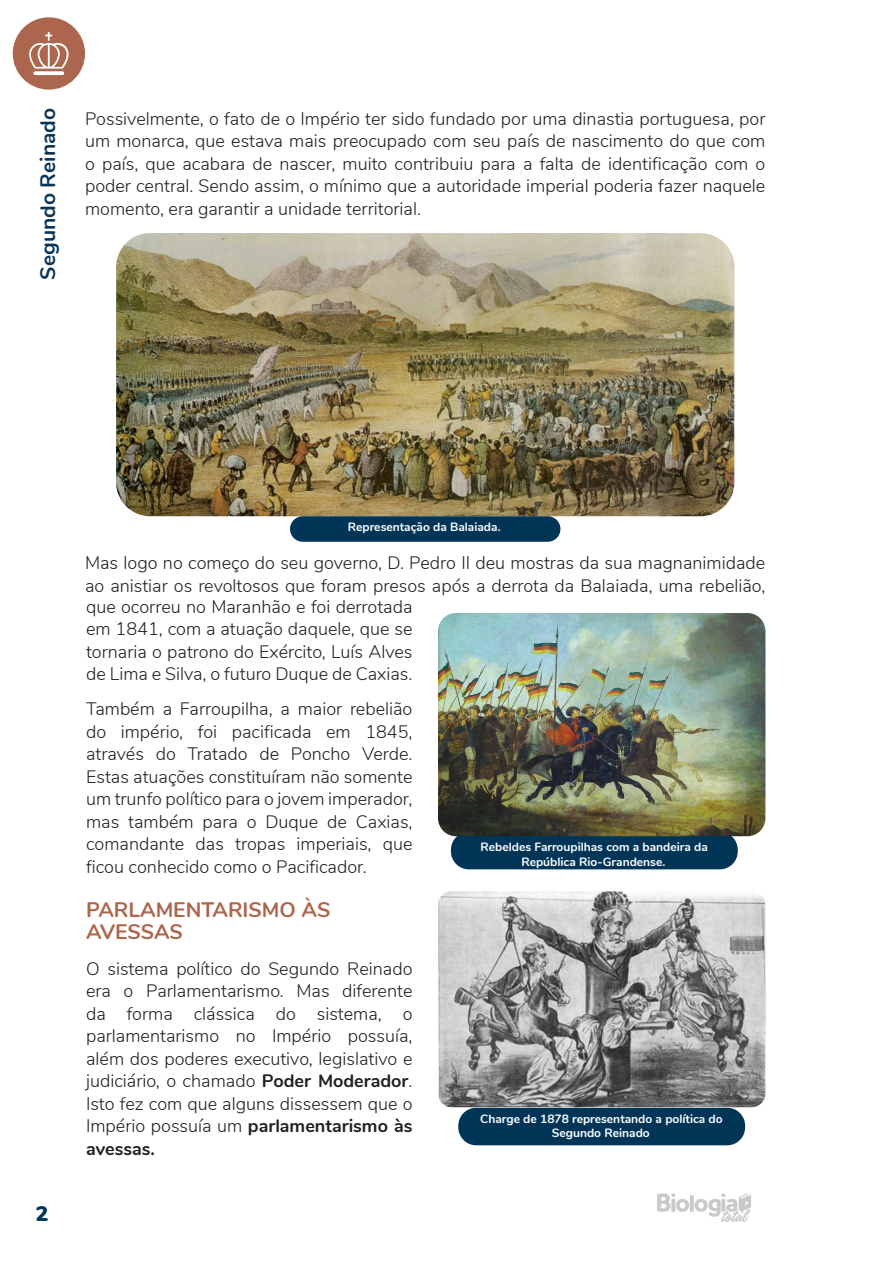
<style>
.page{position:relative;width:893px;height:1263px;background:#fff}
.page>*{position:absolute;margin:0;border:0;box-sizing:border-box;transform-origin:0 0}
.TEXTO{font:700 21px/22.5px "Nunito";color:#ac664e}
.t1{font:700 21px "Nunito";color:#093556}
.t2{font:900 21px "Nunito";color:#003558}
.TEXTO-2{font:300 18px/22.5px "Nunito";color:#231f20;text-align:justify}
.LEGENDA_IMG{font:700 12px/14.4px "Nunito";color:#fff;text-align:center}
.s1{font-weight:700}
</style>
<div class="page">
<img style="left:657px;top:1193px;width:94px;height:29px">
<div style="left:13px;top:17px;width:72px;height:73px;background:#ac664e;border-radius:50%"></div>
<svg style="left:33px;top:71px;width:31px;height:4px"></svg>
<svg style="left:29px;top:32px;width:40px;height:37px"></svg>
<div style="left:451px;top:832px;width:287px;height:37px;background:#003558;border-radius:18px"></div>
<div style="left:458px;top:1108px;width:287px;height:37px;background:#003558;border-radius:18px"></div>
<img style="left:116px;top:233px;width:618px;height:283px">
<img style="left:438px;top:613px;width:327px;height:223px">
<img style="left:438px;top:891px;width:327px;height:216px">
<div style="left:290px;top:516px;width:270px;height:26px;background:#003558;border-radius:13px"></div>
<p class="t1" style="left:32px;top:280px;width:173px;rotate:-90deg">Segundo Reinado</p>
<p class="TEXTO-2" style="left:85px;top:106px;width:682px">Possivelmente, o fato de o Império ter sido fundado por uma dinastia portuguesa, por um monarca, que estava mais preocupado com seu país de nascimento do que com o país, que acabara de nascer, muito contribuiu para a falta de identificação com o poder central. Sendo assim, o mínimo que a autoridade imperial poderia fazer naquele momento, era garantir a unidade territorial.</p>
<p class="LEGENDA_IMG" style="left:348px;top:519px;width:154px">Representação da Balaiada.</p>
<p class="TEXTO-2" style="left:85px;top:551px;width:682px">Mas logo no começo do seu governo, D. Pedro II deu mostras da sua magnanimidade ao anistiar os revoltosos que foram presos após a derrota da Balaiada, uma rebelião,</p>
<p class="t2" style="left:36px;top:1198px;width:14px">2</p>
<p class="TEXTO-2" style="left:86px;top:594px;width:328px">que ocorreu no Maranhão e foi derrotada em 1841, com a atuação daquele, que se tornaria o patrono do Exército, Luís Alves de Lima e Silva, o futuro Duque de Caxias.</p>
<p class="TEXTO-2" style="left:86px;top:697px;width:328px">Também a Farroupilha, a maior rebelião do império, foi pacificada em 1845, através do Tratado de Poncho Verde.<br>Estas atuações constituíram não somente um trunfo político para o jovem imperador, mas também para o Duque de Caxias, comandante das tropas imperiais, que ficou conhecido como o Pacificador.</p>
<p class="TEXTO" style="left:86px;top:897px;width:246px">PARLAMENTARISMO ÀS<br>AVESSAS</p>
<p class="TEXTO-2" style="left:86px;top:956px;width:328px">O sistema político do Segundo Reinado era o Parlamentarismo. Mas diferente da forma clássica do sistema, o parlamentarismo no Império possuía, além dos poderes executivo, legislativo e judiciário, o chamado <span class="s1">Poder Moderador</span>.<br>Isto fez com que alguns dissessem que o Império possuía um <span class="s1">parlamentarismo às avessas.</span></p>
<p class="LEGENDA_IMG" style="left:480px;top:839px;width:229px">Rebeldes Farroupilhas com a bandeira da<br>República Rio-Grandense.</p>
<p class="LEGENDA_IMG" style="left:480px;top:1111px;width:244px">Charge de 1878 representando a política do<br>Segundo Reinado</p>
</div>
